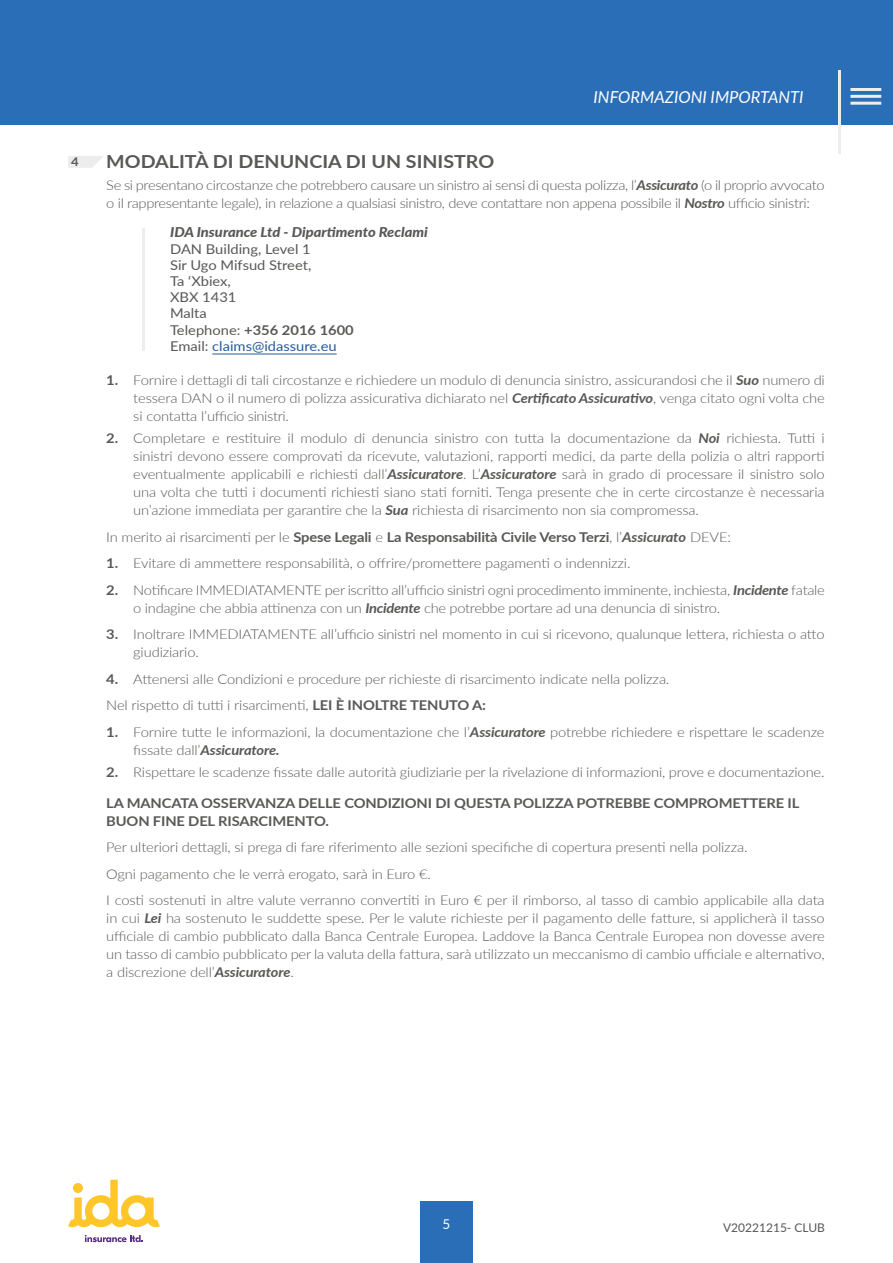
<style>
.page{position:relative;width:893px;height:1263px;background:#fff}
.page>*{position:absolute;margin:0;border:0;box-sizing:border-box;transform-origin:0 0}
.t1{font:700 18px "Lato";color:#585856;scale:1.09 1}
.t2{font:italic 16.5px "Lato";color:#fff}
.t3{font:300 13.5px/18px "Lato";letter-spacing:-.01em;color:#585856;scale:1.09 1}
.t4{font:700 13.5px/18px "Lato";letter-spacing:-.01em;color:#585856;scale:1.09 1}
.t5{font:13.5px/16.2px "Lato";color:#585856;scale:1.09 1}
.t6{font:italic 800 13.5px "Lato";color:#585856;scale:1.09 1}
.t7{font:13.5px "Lato";color:#fff}
.t8{font:12px "Lato";color:#575756}
.t9{font:700 12px "Lato";color:#585856;scale:1.09 1}
.s1{font-weight:700;font-style:italic}
.s2{font-weight:700}
.s3{color:#275b9b}
.s4{font-weight:300}
.s5{font-style:italic}
</style>
<div class="page">
<div style="left:420px;top:1201px;width:52px;height:62px;background:#296eb6"></div>
<svg style="left:68px;top:1180px;width:92px;height:47px"></svg>
<svg style="left:85px;top:1235px;width:58px;height:7px"></svg>
<div style="left:0;top:0;width:893px;height:124px;background:#296eb6"></div>
<hr style="left:212px;top:354px;width:125px;height:1px;background:#275b9b">
<svg style="left:68px;top:156px;width:35px;height:12px"></svg>
<hr style="left:142px;top:228px;width:3px;height:123px;background:#eeeded">
<hr style="left:838px;top:71px;width:3px;height:83px;background:#eeeded">
<hr style="left:850px;top:88px;width:31px;height:3px;background:#eeeded">
<hr style="left:850px;top:95px;width:31px;height:3px;background:#eeeded">
<hr style="left:850px;top:102px;width:31px;height:3px;background:#eeeded">
<p class="t9" style="left:71px;top:153px;width:8px">4</p>
<p class="t2" style="left:594px;top:86px;width:212px">INFORMAZIONI IMPORTANTI</p>
<h1 class="t1" style="left:106px;top:148px;width:357px">MODALITÀ DI DENUNCIA DI UN SINISTRO</h1>
<p class="t3" style="left:106px;top:176px;width:660px">Se si presentano circostanze che potrebbero causare un sinistro ai sensi di questa polizza, l’<span class="s1">Assicurato</span> (o il proprio avvocato o il rappresentante legale), in relazione a qualsiasi sinistro, deve contattare non appena possibile il <span class="s1">Nostro</span> ufficio sinistri:</p>
<p class="t6" style="left:170px;top:222px;width:238px">IDA Insurance Ltd - Dipartimento Reclami</p>
<p class="t5" style="left:170px;top:240px;width:170px">DAN Building, Level 1<br>Sir Ugo Mifsud Street,<br>Ta ‘Xbiex,<br>XBX 1431<br>Malta<br>Telephone: <span class="s2">+356 2016 1600<br></span>Email: <span class="s3">claims@idassure.eu</span></p>
<p class="t3" style="left:133px;top:371px;width:636px;text-align:justify;text-indent:-27px"><span class="s2">1.</span> Fornire i dettagli di tali circostanze e richiedere un modulo di denuncia sinistro, assicurandosi che il <span class="s1">Suo</span> numero di tessera DAN o il numero di polizza assicurativa dichiarato nel <span class="s1">Certificato Assicurativo</span>, venga citato ogni volta che si contatta l’ufficio sinistri.</p>
<p class="t3" style="left:133px;top:429px;width:636px;text-align:justify;text-indent:-27px"><span class="s2">2.</span> Completare e restituire il modulo di denuncia sinistro con tutta la documentazione da <span class="s1">Noi</span> richiesta. Tutti i sinistri devono essere comprovati da ricevute, valutazioni, rapporti medici, da parte della polizia o altri rapporti eventualmente applicabili e richiesti dall’<span class="s1">Assicuratore</span>. L’<span class="s1">Assicuratore</span> sarà in grado di processare il sinistro solo una volta che tutti i documenti richiesti siano stati forniti. Tenga presente che in certe circostanze è necessaria un’azione immediata per garantire che la <span class="s1">Sua</span> richiesta di risarcimento non sia compromessa.</p>
<p class="t4" style="left:106px;top:527px;width:575px"><span class="s4">In merito ai risarcimenti per le</span> Spese Legali <span class="s4">e</span> La Responsabilità Civile Verso Terzi<span class="s4">, l’</span><span class="s5">Assicurato</span> <span class="s4">DEVE:</span></p>
<p class="t3" style="left:106px;top:554px;width:482px"><span class="s2">1.</span> Evitare di ammettere responsabilità, o offrire/promettere pagamenti o indennizzi.</p>
<p class="t3" style="left:133px;top:580px;width:636px;text-indent:-27px"><span class="s2">2.</span> Notificare IMMEDIATAMENTE per iscritto all’ufficio sinistri ogni procedimento imminente, inchiesta, <span class="s1">Incidente</span> fatale o indagine che abbia attinenza con un <span class="s1">Incidente</span> che potrebbe portare ad una denuncia di sinistro.</p>
<p class="t3" style="left:133px;top:625px;width:636px;text-indent:-27px"><span class="s2">3.</span> Inoltrare IMMEDIATAMENTE all’ufficio sinistri nel momento in cui si ricevono, qualunque lettera, richiesta o atto giudiziario.</p>
<p class="t3" style="left:106px;top:665px;width:518px;line-height:26.5px"><span class="s2">4.</span> Attenersi alle Condizioni e procedure per richieste di risarcimento indicate nella polizza.<br>Nel rispetto di tutti i risarcimenti, <span class="s2">LEI È INOLTRE TENUTO A:</span></p>
<p class="t3" style="left:133px;top:722px;width:636px;text-indent:-27px"><span class="s2">1.</span> Fornire tutte le informazioni, la documentazione che l’<span class="s1">Assicuratore</span> potrebbe richiedere e rispettare le scadenze fissate dall’<span class="s1">Assicuratore.</span></p>
<p class="t3" style="left:106px;top:763px;width:660px"><span class="s2">2.</span> Rispettare le scadenze fissate dalle autorità giudiziarie per la rivelazione di informazioni, prove e documentazione.</p>
<p class="t4" style="left:106px;top:793px;width:637px">LA MANCATA OSSERVANZA DELLE CONDIZIONI DI QUESTA POLIZZA POTREBBE COMPROMETTERE IL<br>BUON FINE DEL RISARCIMENTO.</p>
<p class="t3" style="left:106px;top:834px;width:661px;line-height:26.5px">Per ulteriori dettagli, si prega di fare riferimento alle sezioni specifiche di copertura presenti nella polizza.<br>Ogni pagamento che le verrà erogato, sarà in Euro €.<br>I costi sostenuti in altre valute verranno convertiti in Euro € per il rimborso, al tasso di cambio applicabile alla data</p>
<p class="t3" style="left:106px;top:909px;width:661px;text-align:justify">in cui <span class="s1">Lei</span> ha sostenuto le suddette spese. Per le valute richieste per il pagamento delle fatture, si applicherà il tasso ufficiale di cambio pubblicato dalla Banca Centrale Europea. Laddove la Banca Centrale Europea non dovesse avere un tasso di cambio pubblicato per la valuta della fattura, sarà utilizzato un meccanismo di cambio ufficiale e alternativo, a discrezione dell’<span class="s1">Assicuratore</span>.</p>
<p class="t7" style="left:443px;top:1214px;width:9px">5</p>
<p class="t8" style="left:723px;top:1219px;width:103px">V20221215- CLUB</p>
</div>
